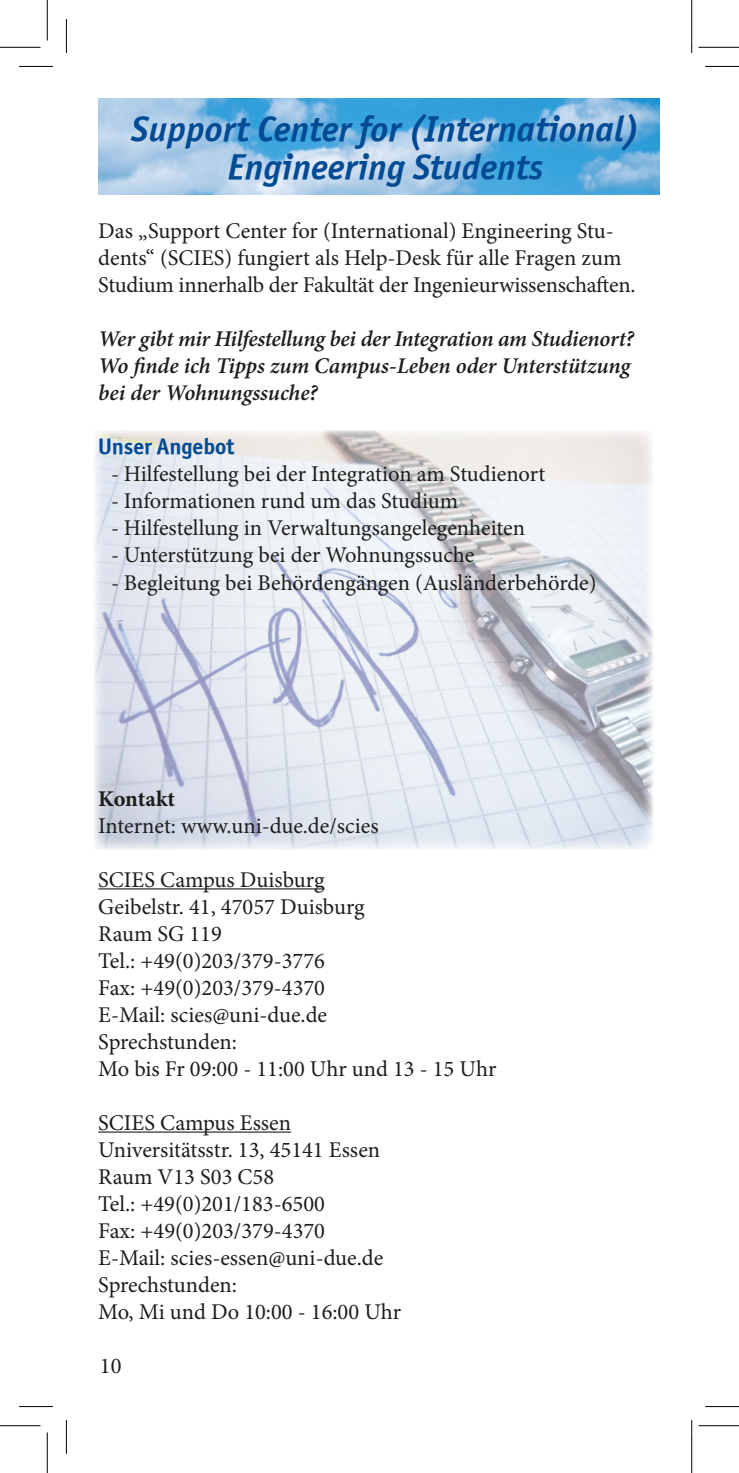
<style>
.page{position:relative;width:739px;height:1473px;background:#fff}
.page>*{position:absolute;margin:0;border:0;box-sizing:border-box;transform-origin:0 0}
.t1{font:36px/38.2px "Officina Sans OSITCTT Bold Ita";color:#004b94;text-align:center}
.t2{font:22.5px/27px "Minion Pro";color:#1d1d1b}
.t3{font:italic 600 22.5px/27px "Minion Pro";letter-spacing:-.01em;color:#1d1d1b}
.t4{font:22.5px "Officina Sans OSITCTT Bold";color:#004b94}
.t5{font:700 22.5px "Minion Pro";letter-spacing:-.01em;color:#1d1d1b}
</style>
<div class="page">
<img style="left:94px;top:430px;width:559px;height:419px">
<img style="left:98px;top:98px;width:562px;height:96px">
<hr style="left:98px;top:888px;width:226px;height:1px;background:#1d1d1b">
<hr style="left:98px;top:1131px;width:193px;height:1px;background:#1d1d1b">
<hr style="left:19px;top:66px;width:34px;height:1px;background:#000">
<hr style="left:705px;top:66px;width:34px;height:1px;background:#000">
<hr style="left:19px;top:1405px;width:34px;height:1px;background:#000">
<hr style="left:705px;top:1405px;width:34px;height:1px;background:#000">
<hr style="left:66px;top:19px;width:1px;height:34px;background:#000">
<hr style="left:66px;top:1419px;width:1px;height:34px;background:#000">
<hr style="left:691px;top:19px;width:1px;height:34px;background:#000">
<hr style="left:691px;top:1419px;width:1px;height:34px;background:#000">
<hr style="left:0;top:47px;width:40px;height:1px;background:#000">
<hr style="left:698px;top:47px;width:41px;height:1px;background:#000">
<hr style="left:0;top:1425px;width:40px;height:1px;background:#000">
<hr style="left:698px;top:1425px;width:41px;height:1px;background:#000">
<hr style="left:47px;top:0;width:1px;height:40px;background:#000">
<hr style="left:47px;top:1432px;width:1px;height:40px;background:#000">
<hr style="left:691px;top:0;width:1px;height:40px;background:#000">
<hr style="left:691px;top:1432px;width:1px;height:40px;background:#000">
<h1 class="t1" style="left:131px;top:109px;width:511px">Support Center for (International)<br>Engineering Students</h1>
<p class="t2" style="left:98px;top:218px;width:539px">Das „Support Center for (International) Engineering Stu&shy;dents“ (SCIES) fungiert als Help-Desk für alle Fragen zum<br>Studium innerhalb der Fakultät der Ingenieurwissenschaften.</p>
<p class="t3" style="left:98px;top:325px;width:537px">Wer gibt mir Hilfestellung bei der Integration am Studienort?<br>Wo finde ich Tipps zum Campus-Leben oder Unterstützung bei der Wohnungssuche?</p>
<p class="t4" style="left:98px;top:433px;width:138px">Unser Angebot</p>
<p class="t2" style="left:111px;top:461px;width:436px">- Hilfestellung bei der Integration am Studienort</p>
<p class="t2" style="left:111px;top:488px;width:349px">- Informationen rund um das Studium</p>
<p class="t2" style="left:111px;top:515px;width:415px">- Hilfestellung in Verwaltungsangelegenheiten</p>
<p class="t2" style="left:111px;top:542px;width:365px">- Unterstützung bei der Wohnungssuche</p>
<p class="t2" style="left:111px;top:569px;width:487px">- Begleitung bei Behördengängen (Ausländerbehörde)</p>
<p class="t5" style="left:98px;top:782px;width:78px">Kontakt</p>
<p class="t2" style="left:98px;top:812px;width:282px">Internet: www.uni-due.de/scies</p>
<p class="t2" style="left:98px;top:866px;width:399px">SCIES Campus Duisburg<br>Geibelstr. 41, 47057 Duisburg<br>Raum SG 119<br>Tel.: +49(0)203/379-3776<br>Fax: +49(0)203/379-4370<br>E-Mail: scies@uni-due.de<br>Sprechstunden:<br>Mo bis Fr 09:00 - 11:00 Uhr und 13 - 15 Uhr</p>
<p class="t2" style="left:98px;top:1109px;width:304px">SCIES Campus Essen<br>Universitätsstr. 13, 45141 Essen<br>Raum V13 S03 C58<br>Tel.: +49(0)201/183-6500<br>Fax: +49(0)203/379-4370<br>E-Mail: scies-essen@uni-due.de<br>Sprechstunden:<br>Mo, Mi und Do 10:00 - 16:00 Uhr</p>
<p class="t2" style="left:100px;top:1352px;width:23px">10</p>
</div>
